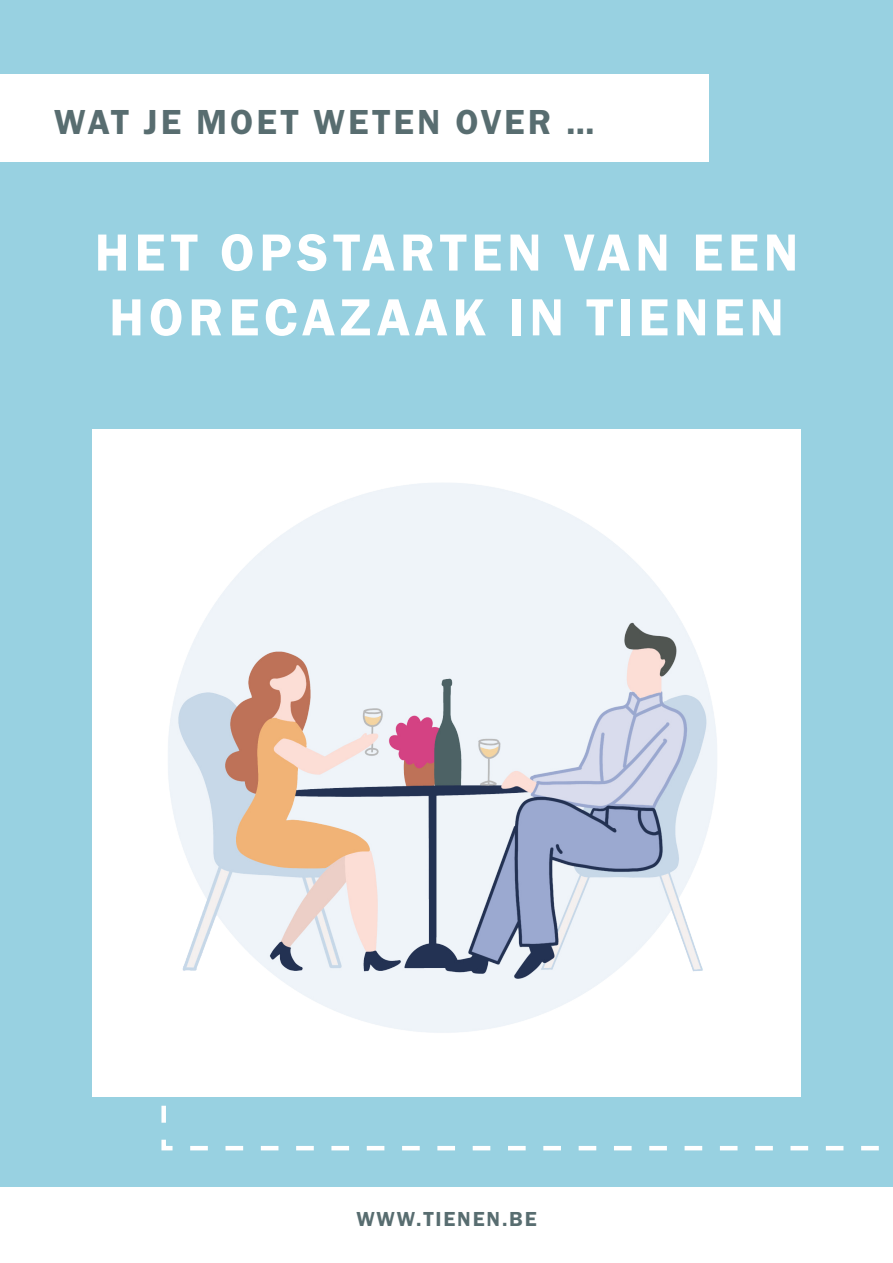
<style>
.page{position:relative;width:893px;height:1263px;background:#fff}
.page>*{position:absolute;margin:0;border:0;box-sizing:border-box;transform-origin:0 0}
.t1{font:600 54px/64.8px "Franklin Gothic FS";letter-spacing:.09em;color:#fff}
.t2{font:600 36px "Franklin Gothic FS";letter-spacing:.09em;color:#586d70}
.t3{font:600 21px "Franklin Gothic FS";letter-spacing:.09em;color:#586d70}
</style>
<div class="page">
<div style="left:0;top:0;width:893px;height:1186px;background:#98d1e1"></div>
<div style="left:92px;top:429px;width:708px;height:668px;background:#fff"></div>
<div style="left:0;top:74px;width:708px;height:88px;background:#fff"></div>
<svg style="left:161px;top:1076px;width:718px;height:75px"></svg>
<img style="left:168px;top:483px;width:549px;height:550px">
<p class="t2" style="left:54px;top:102px;width:542px">WAT JE MOET WETEN OVER …</p>
<p class="t1" style="left:95px;top:221px;width:705px">HET OPSTARTEN VAN EEN<br>HORECAZAAK IN TIENEN</p>
<p class="t3" style="left:356px;top:1207px;width:182px">WWW.TIENEN.BE</p>
</div>
